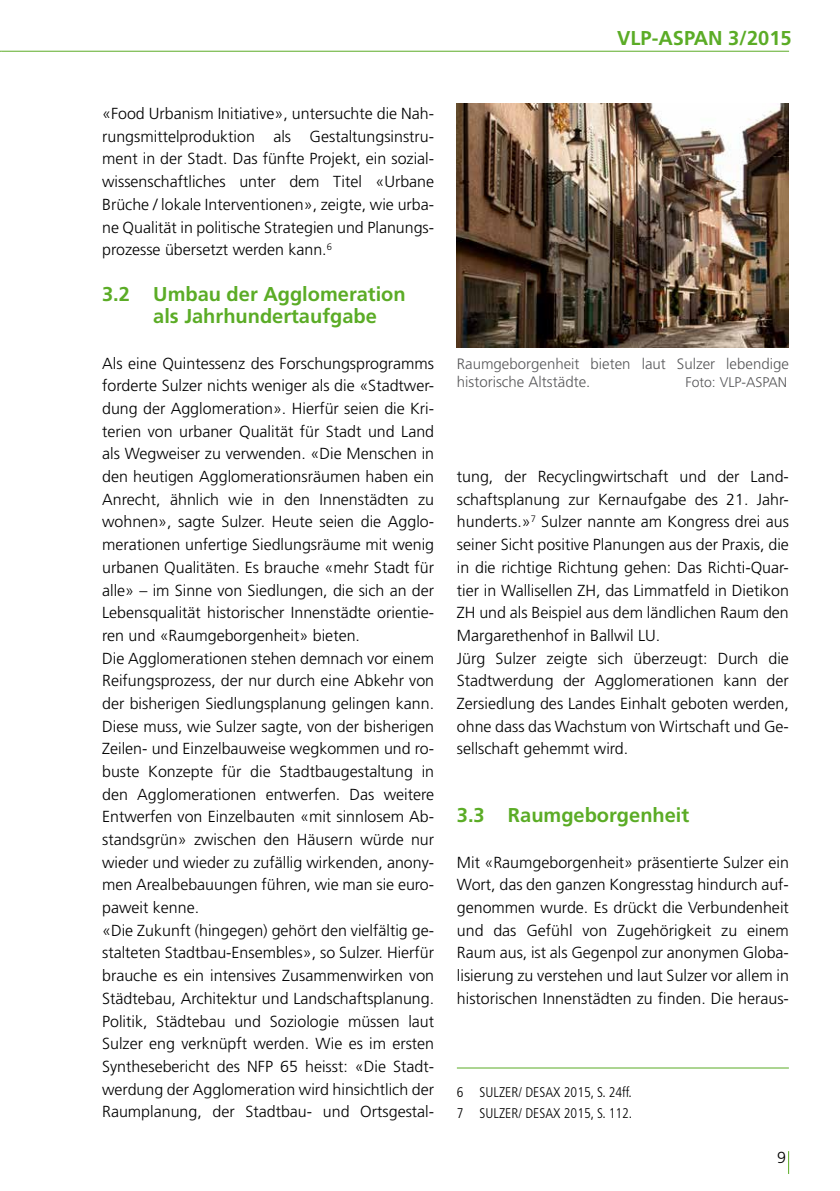
<style>
.page{position:relative;width:840px;height:1191px;background:#fff}
.page>*{position:absolute;margin:0;border:0;box-sizing:border-box;transform-origin:0 0}
.Untertitel_x_x{font:700 20px/22.6px "Frutiger LT Std";color:#5bac26}
.Fliesstext{font:300 16px/22.6px "Frutiger LT Std";color:#000;text-align:justify}
.Legenden{font:300 15px/18px "Frutiger LT Std";color:#58585a}
.Fussnote_erste{font:300 condensed 14px "Frutiger LT Std";color:#000}
.Fussnote_normal{font:300 condensed 14px "Frutiger LT Std";color:#000}
.Legenden-2{font:300 14px "Frutiger LT Std";color:#58585a}
</style>
<div class="page">
<hr style="left:1px;top:51px;width:787px;height:1px;background:#5bac26">
<hr style="left:456px;top:1067px;width:332px;height:1px;background:#5bac26">
<img style="left:456px;top:103px;width:332px;height:244px">
<p class="Untertitel_x_x" style="left:617px;top:27px;width:176px">VLP-ASPAN 3/2015</p>
<p class="Fliesstext" style="left:102px;top:102px;width:333px">«Food Urbanism Initiative», untersuchte die Nah&shy;rungsmittelproduktion als Gestaltungsinstru&shy;ment in der Stadt. Das fünfte Projekt, ein sozial&shy;wissenschaftliches unter dem Titel «Urbane Brüche / lokale Interventionen», zeigte, wie urba&shy;ne Qualität in politische Strategien und Planungs&shy;prozesse übersetzt werden kann.<sup>6</sup></p>
<p class="Untertitel_x_x" style="left:153px;top:282px;width:254px;text-indent:-51px">3.2 Umbau der Agglomeration als Jahrhundertaufgabe</p>
<p class="Fliesstext" style="left:102px;top:352px;width:333px">Als eine Quintessenz des Forschungsprogramms forderte Sulzer nichts weniger als die «Stadtwer&shy;dung der Agglomeration». Hierfür seien die Kri&shy;terien von urbaner Qualität für Stadt und Land als Wegweiser zu verwenden. «Die Menschen in den heutigen Agglomerationsräumen haben ein Anrecht, ähnlich wie in den Innenstädten zu wohnen», sagte Sulzer. Heute seien die Agglo&shy;merationen unfertige Siedlungsräume mit wenig urbanen Qualitäten. Es brauche «mehr Stadt für alle» – im Sinne von Siedlungen, die sich an der Lebensqualität historischer Innenstädte orientie&shy;ren und «Raumgeborgenheit» bieten.</p>
<p class="Fliesstext" style="left:102px;top:647px;width:333px">Die Agglomerationen stehen demnach vor einem Reifungsprozess, der nur durch eine Abkehr von der bisherigen Siedlungsplanung gelingen kann.<br>Diese muss, wie Sulzer sagte, von der bisherigen Zeilen- und Einzelbauweise wegkommen und ro&shy;buste Konzepte für die Stadtbaugestaltung in den Agglomerationen entwerfen. Das weitere Entwerfen von Einzelbauten «mit sinnlosem Ab&shy;standsgrün» zwischen den Häusern würde nur wieder und wieder zu zufällig wirkenden, anony&shy;men Arealbebauungen führen, wie man sie euro&shy;paweit kenne.</p>
<p class="Fliesstext" style="left:102px;top:919px;width:333px">«Die Zukunft (hingegen) gehört den vielfältig ge&shy;stalteten Stadtbau-Ensembles», so Sulzer. Hierfür brauche es ein intensives Zusammenwirken von Städtebau, Architektur und Landschaftsplanung.<br>Politik, Städtebau und Soziologie müssen laut Sulzer eng verknüpft werden. Wie es im ersten Synthesebericht des NFP 65 heisst: «Die Stadt&shy;werdung der Agglomeration wird hinsichtlich der Raumplanung, der Stadtbau- und Ortsgestal-</p>
<p class="Legenden" style="left:456px;top:355px;width:333px">Raumgeborgenheit bieten laut Sulzer lebendige historische Altstädte.</p>
<p class="Legenden-2" style="left:685px;top:374px;width:103px">Foto: VLP-ASPAN</p>
<p class="Fliesstext" style="left:456px;top:465px;width:333px">tung, der Recyclingwirtschaft und der Land&shy;schaftsplanung zur Kernaufgabe des 21. Jahr&shy;hunderts.»<sup>7</sup> Sulzer nannte am Kongress drei aus seiner Sicht positive Planungen aus der Praxis, die in die richtige Richtung gehen: Das Richti-Quar&shy;tier in Wallisellen ZH, das Limmatfeld in Dietikon ZH und als Beispiel aus dem ländlichen Raum den Margarethenhof in Ballwil LU.</p>
<p class="Fliesstext" style="left:456px;top:647px;width:333px">Jürg Sulzer zeigte sich überzeugt: Durch die Stadtwerdung der Agglomerationen kann der Zersiedlung des Landes Einhalt geboten werden, ohne dass das Wachstum von Wirtschaft und Ge&shy;sellschaft gehemmt wird.</p>
<p class="Untertitel_x_x" style="left:456px;top:804px;width:234px">3.3 Raumgeborgenheit</p>
<p class="Fliesstext" style="left:456px;top:851px;width:333px">Mit «Raumgeborgenheit» präsentierte Sulzer ein Wort, das den ganzen Kongresstag hindurch auf&shy;genommen wurde. Es drückt die Verbundenheit und das Gefühl von Zugehörigkeit zu einem Raum aus, ist als Gegenpol zur anonymen Globa&shy;lisierung zu verstehen und laut Sulzer vor allem in historischen Innenstädten zu finden. Die heraus-</p>
<p class="Fussnote_erste" style="left:456px;top:1084px;width:176px">6 SULZER/ DESAX 2015, S. 24ff.</p>
<p class="Fussnote_normal" style="left:456px;top:1104px;width:177px">7 SULZER/ DESAX 2015, S. 112.</p>
<p class="Fliesstext" style="left:776px;top:1146px;width:10px">9</p>
</div>
